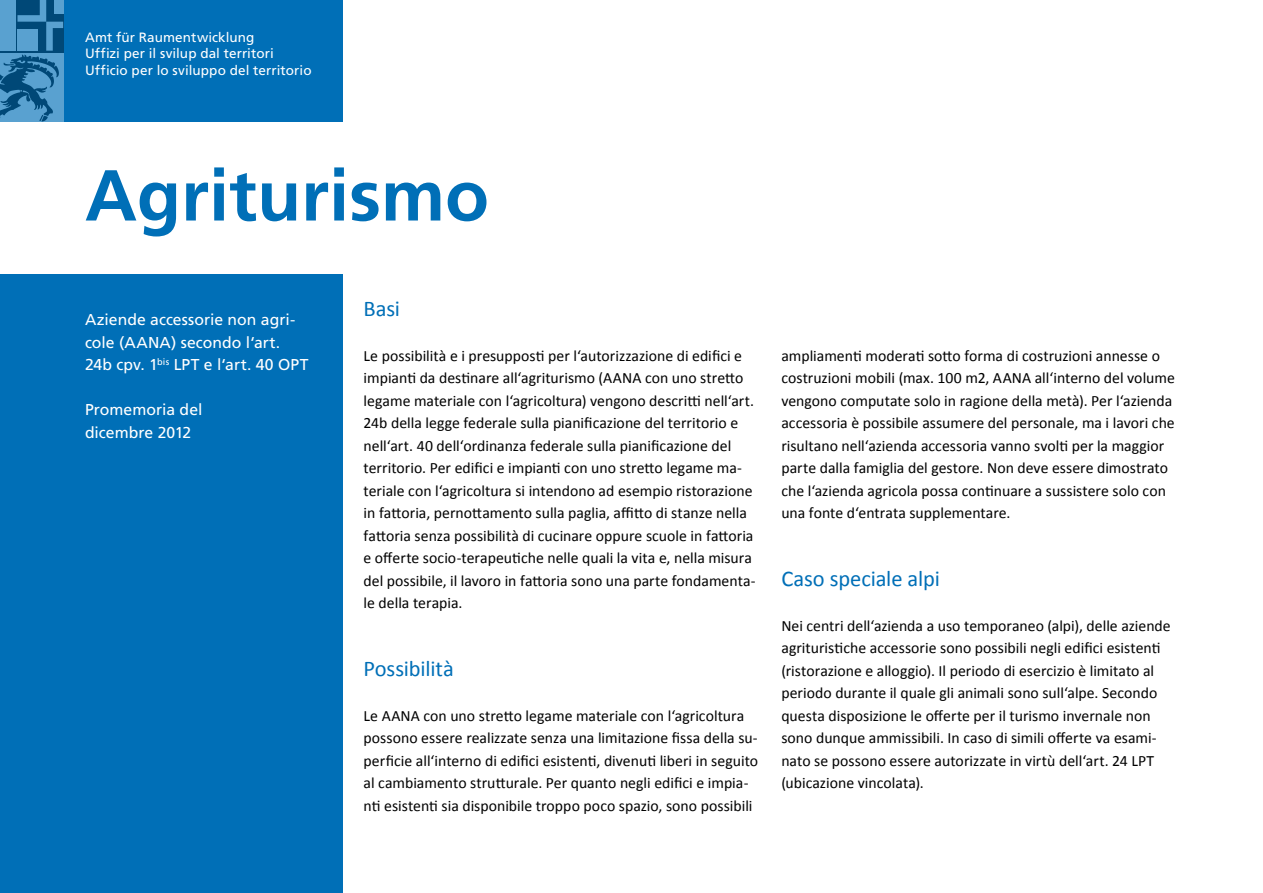
<style>
.page{position:relative;width:1263px;height:893px;background:#fff}
.page>*{position:absolute;margin:0;border:0;box-sizing:border-box;transform-origin:0 0}
.t1{font:700 72px "Frutiger";color:#006fb7}
.t2{font:22.5px "Calibri";letter-spacing:-.01em;color:#006fb7}
.t3{font:15.75px/22.5px "Calibri";color:#000}
.t4{font:15.75px/22.5px "Frutiger";color:#fff}
.t5{font:13.5px/16.5px "Frutiger";letter-spacing:.005em;color:#fff}
</style>
<div class="page">
<div style="left:0;top:274px;width:342px;height:619px;background:#006fb7"></div>
<div style="left:0;top:0;width:342px;height:122px;background:#006fb7"></div>
<svg style="left:0;top:0;width:63px;height:121px"></svg>
<p class="t5" style="left:85px;top:29px;width:228px">Amt für Raumentwicklung<br>Uffizi per il svilup dal territori<br>Ufficio per lo sviluppo del territorio</p>
<h1 class="t1" style="left:85px;top:153px;width:405px">Agriturismo</h1>
<p class="t4" style="left:85px;top:308px;width:225px">Aziende accessorie non agri&shy;cole (AANA) secondo l‘art.<br>24b cpv. 1<sup>bis</sup> LPT e l‘art. 40 OPT</p>
<p class="t4" style="left:85px;top:398px;width:119px">Promemoria del dicembre 2012</p>
<p class="t4" style="left:85px;top:310px;width:197px">Nichtlandwirt chaftliche<br>Nebenbetrieb (NlNb) nach Art. 24b Abs. 1<sup>bis</sup> RPG</p>
<p class="t4" style="left:85px;top:423px;width:111px">Merkblatt vom</p>
<h2 class="t2" style="left:364px;top:294px;width:38px">Basi</h2>
<p class="t3" style="left:364px;top:343px;width:394px">Le possibilità e i presupposti per l‘autorizzazione di edifici e impianti da destinare all‘agriturismo (AANA con uno stretto legame materiale con l‘agricoltura) vengono descritti nell‘art.<br>24b della legge federale sulla pianificazione del territorio e nell‘art. 40 dell‘ordinanza federale sulla pianificazione del territorio. Per edifici e impianti con uno stretto legame ma&shy;teriale con l‘agricoltura si intendono ad esempio ristorazione in fattoria, pernottamento sulla paglia, affitto di stanze nella fattoria senza possibilità di cucinare oppure scuole in fattoria e offerte socio-terapeutiche nelle quali la vita e, nella misura del possibile, il lavoro in fattoria sono una parte fondamenta&shy;le della terapia.</p>
<h2 class="t2" style="left:364px;top:654px;width:92px">Possibilità</h2>
<p class="t3" style="left:364px;top:703px;width:396px">Le AANA con uno stretto legame materiale con l‘agricoltura possono essere realizzate senza una limitazione fissa della su&shy;perficie all‘interno di edifici esistenti, divenuti liberi in seguito al cambiamento strutturale. Per quanto negli edifici e impia&shy;nti esistenti sia disponibile troppo poco spazio, sono possibili</p>
<p class="t3" style="left:781px;top:344px;width:395px">ampliamenti moderati sotto forma di costruzioni annesse o costruzioni mobili (max. 100 m2, AANA all‘interno del volume vengono computate solo in ragione della metà). Per l‘azienda accessoria è possibile assumere del personale, ma i lavori che risultano nell‘azienda accessoria vanno svolti per la maggior parte dalla famiglia del gestore. Non deve essere dimostrato che l‘azienda agricola possa continuare a sussistere solo con una fonte d‘entrata supplementare.</p>
<h2 class="t2" style="left:781px;top:564px;width:160px">Caso speciale alpi</h2>
<p class="t3" style="left:781px;top:614px;width:391px">Nei centri dell‘azienda a uso temporaneo (alpi), delle aziende agrituristiche accessorie sono possibili negli edifici esistenti (ristorazione e alloggio). Il periodo di esercizio è limitato al periodo durante il quale gli animali sono sull‘alpe. Secondo questa disposizione le offerte per il turismo invernale non sono dunque ammissibili. In caso di simili offerte va esami&shy;nato se possono essere autorizzate in virtù dell‘art. 24 LPT (ubicazione vincolata).</p>
</div>
